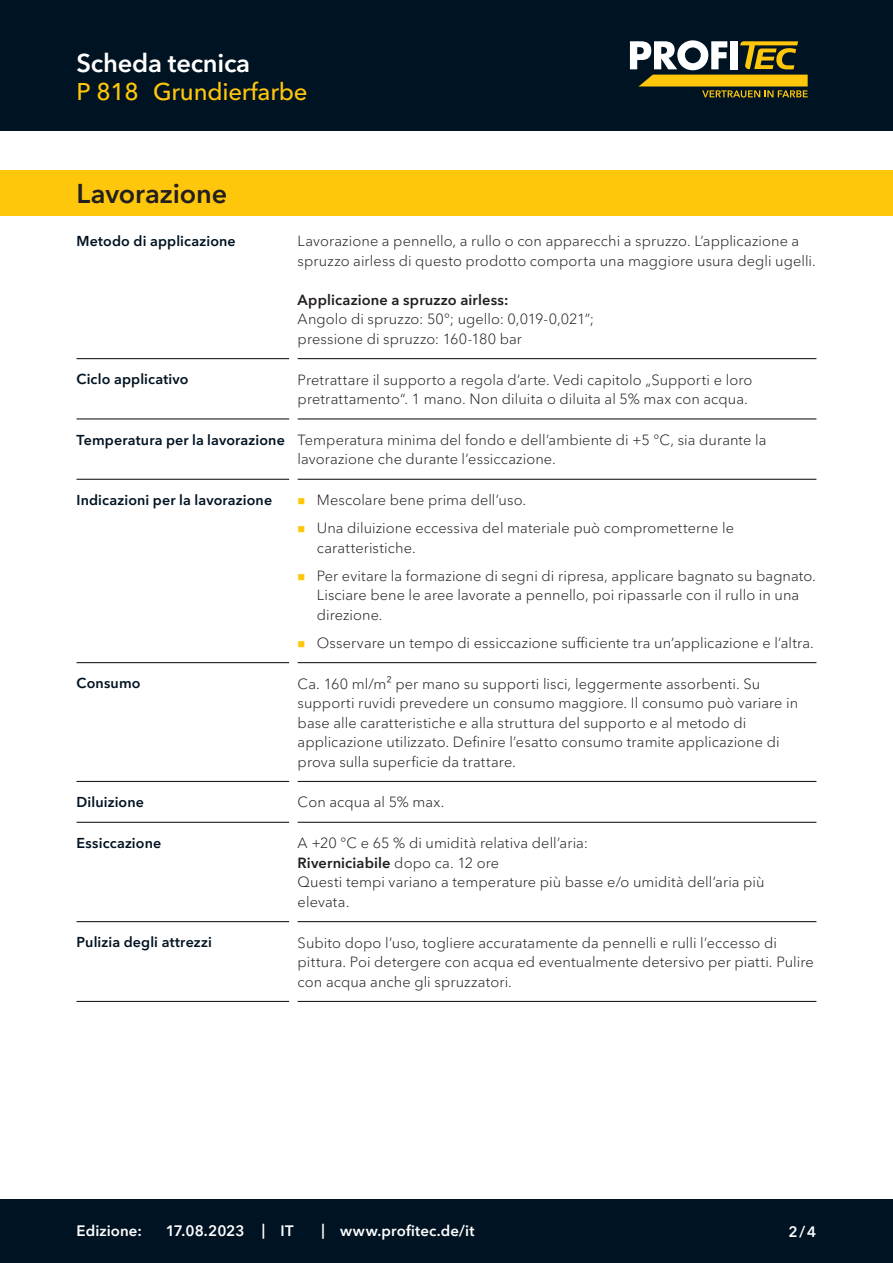
<style>
.page{position:relative;width:893px;height:1263px;background:#fff}
.page>*{position:absolute;margin:0;border:0;box-sizing:border-box;transform-origin:0 0}
.CB_AF_Kapitel_Ueberschrift{font:600 27px "Avenir Next Cyr";letter-spacing:-.005em;color:#231f20}
.CB_AF_Kopf_TM{font:600 25.5px "Avenir Next Cyr";letter-spacing:-.01em;color:#fff}
.CB_AF_Kopf_Produktname_klein{font:500 24px "Avenir Next Cyr";letter-spacing:-.01em;color:#fec70c}
.CB_AF_Fuss_Stand_linksb{font:600 15px "Avenir Next Cyr";letter-spacing:.005em;color:#fff}
.CB_AF_Text_Standard{font:300 14.7px/19.5px "Avenir Next Cyr";letter-spacing:.005em;color:#231f20}
.CB_AF_Abschnitt_Ueberschrift{font:600 14.25px "Avenir Next Cyr";letter-spacing:.01em;color:#001322}
.s1{font-weight:600}
</style>
<div class="page">
<div style="left:0;top:0;width:893px;height:131px;background:#001322"></div>
<div style="left:0;top:1199px;width:893px;height:64px;background:#001322"></div>
<svg style="left:630px;top:40px;width:178px;height:58px"></svg>
<hr style="left:77px;top:358px;width:212px;height:1px;background:#231f20">
<hr style="left:298px;top:358px;width:518px;height:1px;background:#231f20">
<hr style="left:77px;top:418px;width:212px;height:1px;background:#231f20">
<hr style="left:298px;top:418px;width:518px;height:1px;background:#231f20">
<hr style="left:77px;top:479px;width:212px;height:1px;background:#231f20">
<hr style="left:298px;top:479px;width:518px;height:1px;background:#231f20">
<hr style="left:77px;top:662px;width:212px;height:1px;background:#231f20">
<hr style="left:298px;top:662px;width:518px;height:1px;background:#231f20">
<hr style="left:77px;top:781px;width:212px;height:1px;background:#231f20">
<hr style="left:298px;top:781px;width:518px;height:1px;background:#231f20">
<hr style="left:77px;top:822px;width:212px;height:1px;background:#231f20">
<hr style="left:298px;top:822px;width:518px;height:1px;background:#231f20">
<hr style="left:77px;top:921px;width:212px;height:1px;background:#231f20">
<hr style="left:298px;top:921px;width:518px;height:1px;background:#231f20">
<hr style="left:77px;top:1001px;width:212px;height:1px;background:#231f20">
<hr style="left:298px;top:1001px;width:518px;height:1px;background:#231f20">
<div style="left:0;top:170px;width:893px;height:46px;background:#fec70c"></div>
<p class="CB_AF_Kopf_TM" style="left:77px;top:47px;width:175px">Scheda tecnica</p>
<p class="CB_AF_Kopf_Produktname_klein" style="left:77px;top:78px;width:64px">P 818</p>
<p class="CB_AF_Kopf_Produktname_klein" style="left:153px;top:78px;width:156px">Grundierfarbe</p>
<p class="CB_AF_Kapitel_Ueberschrift" style="left:77px;top:177px;width:152px">Lavorazione</p>
<p class="CB_AF_Abschnitt_Ueberschrift" style="left:77px;top:232px;width:161px">Metodo di applicazione</p>
<p class="CB_AF_Text_Standard" style="left:298px;top:231px;width:520px">Lavorazione a pennello, a rullo o con apparecchi a spruzzo. L’applicazione a spruzzo airless di questo prodotto comporta una maggiore usura degli ugelli.</p>
<p class="CB_AF_Text_Standard" style="left:298px;top:290px;width:298px"><span class="s1">Applicazione a spruzzo airless:<br></span>Angolo di spruzzo: 50°; ugello: 0,019-0,021”; pressione di spruzzo: 160-180 bar</p>
<p class="CB_AF_Abschnitt_Ueberschrift" style="left:77px;top:371px;width:114px">Ciclo applicativo</p>
<p class="CB_AF_Text_Standard" style="left:298px;top:370px;width:456px">Pretrattare il supporto a regola d’arte. Vedi capitolo „Supporti e loro pretrattamento“. 1 mano. Non diluita o diluita al 5% max con acqua.</p>
<p class="CB_AF_Abschnitt_Ueberschrift" style="left:77px;top:431px;width:210px">Temperatura per la lavorazione</p>
<p class="CB_AF_Text_Standard" style="left:298px;top:430px;width:470px">Temperatura minima del fondo e dell’ambiente di +5 °C, sia durante la lavorazione che durante l’essiccazione.</p>
<p class="CB_AF_Abschnitt_Ueberschrift" style="left:77px;top:491px;width:197px">Indicazioni per la lavorazione</p>
<p class="CB_AF_Text_Standard" style="left:317px;top:490px;width:211px">Mescolare bene prima dell’uso.</p>
<p class="CB_AF_Text_Standard" style="left:317px;top:518px;width:419px">Una diluizione eccessiva del materiale può comprometterne le caratteristiche.</p>
<p class="CB_AF_Text_Standard" style="left:317px;top:566px;width:501px">Per evitare la formazione di segni di ripresa, applicare bagnato su bagnato.<br>Lisciare bene le aree lavorate a pennello, poi ripassarle con il rullo in una direzione.</p>
<p class="CB_AF_Text_Standard" style="left:317px;top:633px;width:499px">Osservare un tempo di essiccazione sufficiente tra un’applicazione e l’altra.</p>
<p class="CB_AF_Abschnitt_Ueberschrift" style="left:77px;top:675px;width:65px">Consumo</p>
<p class="CB_AF_Text_Standard" style="left:298px;top:674px;width:502px">Ca. 160 ml/m² per mano su supporti lisci, leggermente assorbenti. Su supporti ruvidi prevedere un consumo maggiore. Il consumo può variare in base alle caratteristiche e alla struttura del supporto e al metodo di applicazione utilizzato. Definire l’esatto consumo tramite applicazione di prova sulla superficie da trattare.</p>
<p class="CB_AF_Abschnitt_Ueberschrift" style="left:77px;top:793px;width:69px">Diluizione</p>
<p class="CB_AF_Text_Standard" style="left:298px;top:792px;width:148px">Con acqua al 5% max.</p>
<p class="CB_AF_Abschnitt_Ueberschrift" style="left:77px;top:834px;width:86px">Essiccazione</p>
<p class="CB_AF_Text_Standard" style="left:298px;top:833px;width:468px">A +20 °C e 65 % di umidità relativa dell’aria:<br><span class="s1">Riverniciabile</span> dopo ca. 12 ore<br>Questi tempi variano a temperature più basse e/o umidità dell’aria più elevata.</p>
<p class="CB_AF_Abschnitt_Ueberschrift" style="left:77px;top:934px;width:137px">Pulizia degli attrezzi</p>
<p class="CB_AF_Text_Standard" style="left:298px;top:933px;width:518px">Subito dopo l’uso, togliere accuratamente da pennelli e rulli l’eccesso di pittura. Poi detergere con acqua ed eventualmente detersivo per piatti. Pulire con acqua anche gli spruzzatori.</p>
<p class="CB_AF_Fuss_Stand_linksb" style="left:77px;top:1222px;width:67px">Edizione:</p>
<p class="CB_AF_Fuss_Stand_linksb" style="left:166px;top:1222px;width:80px">17.08.2023</p>
<p class="CB_AF_Fuss_Stand_linksb" style="left:262px;top:1221px;width:5px">|</p>
<p class="CB_AF_Fuss_Stand_linksb" style="left:281px;top:1222px;width:14px">IT</p>
<p class="CB_AF_Fuss_Stand_linksb" style="left:321px;top:1221px;width:5px">|</p>
<p class="CB_AF_Fuss_Stand_linksb" style="left:340px;top:1222px;width:136px">www.profitec.de/it</p>
<p class="CB_AF_Fuss_Stand_linksb" style="left:788px;top:1222px;width:29px">2/4</p>
</div>
